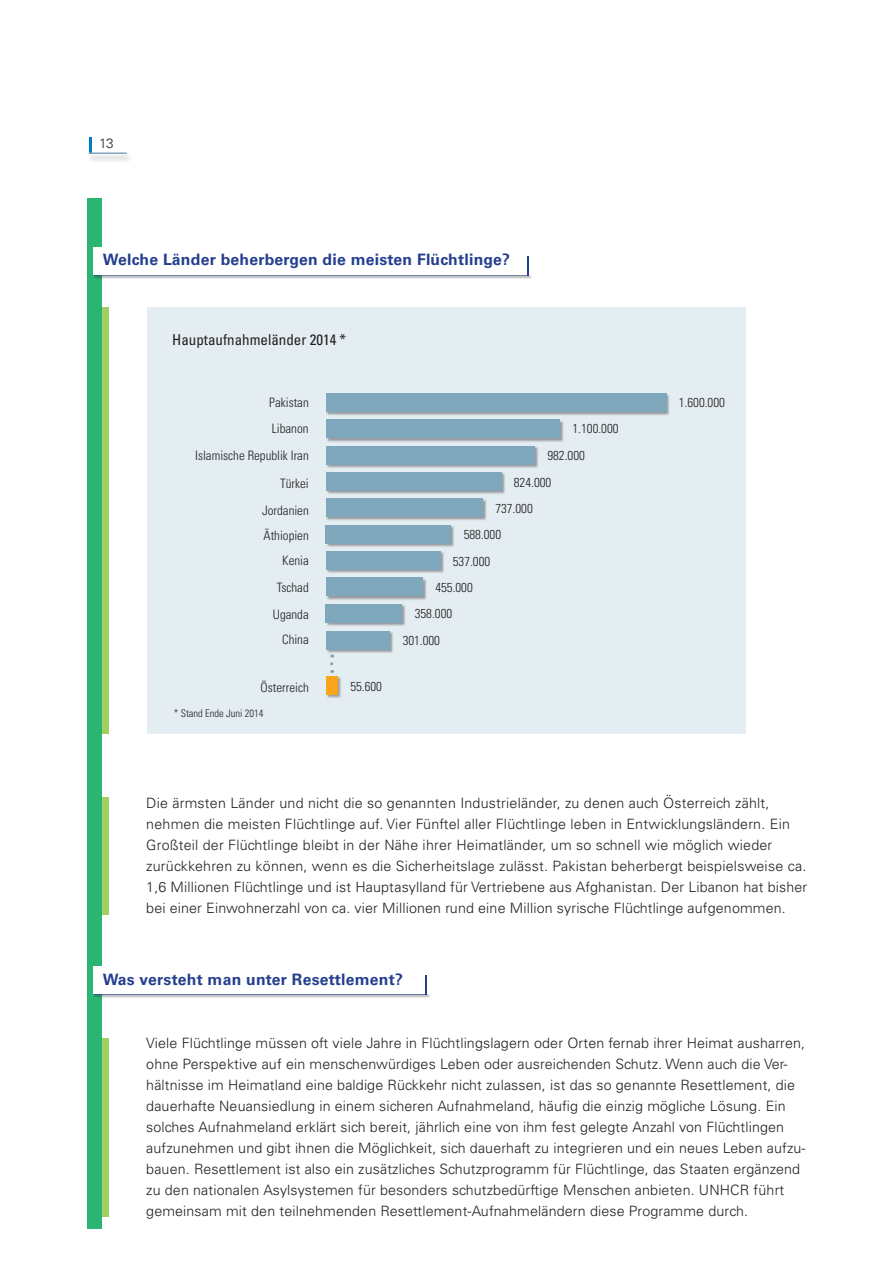
<style>
.page{position:relative;width:893px;height:1263px;background:#fff}
.page>*{position:absolute;margin:0;border:0;box-sizing:border-box;transform-origin:0 0}
.t1{font:700 15.75px "Univers";letter-spacing:.015em;color:#253f8e}
.t2{font:condensed 15px "Univers";color:#231f20}
.t3{font:300 14.25px/21px "Univers";letter-spacing:.01em;color:#231f20}
.t4{font:300 13.5px "Univers";color:#231f20}
.t5{font:300 condensed 12.9px/27px "Univers";color:#231f20;text-align:right}
.t6{font:300 condensed 10.5px "Univers";color:#231f20}
</style>
<div class="page">
<div style="left:147px;top:307px;width:599px;height:426px;background:#e4edf2"></div>
<div style="left:87px;top:198px;width:15px;height:1030px;background:#2bb572"></div>
<div style="left:102px;top:797px;width:7px;height:117px;background:#a2cf62"></div>
<div style="left:102px;top:307px;width:7px;height:426px;background:#a2cf62"></div>
<div style="left:102px;top:1038px;width:7px;height:178px;background:#a2cf62"></div>
<div style="left:94px;top:274px;width:439px;height:5px;background:#c5c4c4"></div>
<hr style="left:94px;top:274px;width:435px;height:2px;background:#253f8e">
<div style="left:94px;top:247px;width:451px;height:27px;background:#fff"></div>
<div style="left:326px;top:393px;width:344px;height:23px;background:#231f20;opacity:.4"></div>
<div style="left:326px;top:393px;width:340px;height:19px;background:#7fa8bc"></div>
<div style="left:326px;top:420px;width:238px;height:22px;background:#231f20;opacity:.4"></div>
<div style="left:326px;top:420px;width:234px;height:18px;background:#7fa8bc"></div>
<div style="left:326px;top:446px;width:213px;height:23px;background:#231f20;opacity:.4"></div>
<div style="left:326px;top:446px;width:209px;height:18px;background:#7fa8bc"></div>
<div style="left:326px;top:499px;width:160px;height:22px;background:#231f20;opacity:.4"></div>
<div style="left:326px;top:499px;width:157px;height:18px;background:#7fa8bc"></div>
<div style="left:326px;top:525px;width:129px;height:23px;background:#231f20;opacity:.4"></div>
<div style="left:326px;top:525px;width:125px;height:18px;background:#7fa8bc"></div>
<div style="left:326px;top:473px;width:179px;height:22px;background:#231f20;opacity:.4"></div>
<div style="left:326px;top:472px;width:175px;height:19px;background:#7fa8bc"></div>
<div style="left:326px;top:552px;width:118px;height:22px;background:#231f20;opacity:.4"></div>
<div style="left:326px;top:551px;width:114px;height:19px;background:#7fa8bc"></div>
<div style="left:326px;top:578px;width:100px;height:22px;background:#231f20;opacity:.4"></div>
<div style="left:326px;top:578px;width:97px;height:18px;background:#7fa8bc"></div>
<div style="left:326px;top:604px;width:80px;height:22px;background:#231f20;opacity:.4"></div>
<div style="left:326px;top:604px;width:76px;height:18px;background:#7fa8bc"></div>
<div style="left:326px;top:631px;width:68px;height:22px;background:#231f20;opacity:.4"></div>
<div style="left:326px;top:631px;width:64px;height:18px;background:#7fa8bc"></div>
<div style="left:326px;top:677px;width:16px;height:22px;background:#231f20;opacity:.4"></div>
<div style="left:326px;top:676px;width:12px;height:18px;background:#f9a51b"></div>
<div style="left:94px;top:993px;width:337px;height:5px;background:#c5c4c4"></div>
<hr style="left:94px;top:993px;width:333px;height:2px;background:#253f8e">
<div style="left:94px;top:966px;width:355px;height:27px;background:#fff"></div>
<svg style="left:426px;top:975px;width:1px;height:18px"></svg>
<hr style="left:527px;top:256px;width:2px;height:20px;background:#253f8e">
<hr style="left:89px;top:137px;width:3px;height:17px;background:#007ac2">
<div style="left:87px;top:152px;width:46px;height:11px;background:#f1f0f1"></div>
<hr style="left:89px;top:152px;width:38px;height:2px;background:#7fa8bc">
<svg style="left:330px;top:664px;width:3px;height:9px"></svg>
<p class="t4" style="left:99px;top:135px;width:16px">13</p>
<p class="t1" style="left:103px;top:250px;width:409px">Welche Länder beherbergen die meisten Flüchtlinge?</p>
<p class="t2" style="left:172px;top:330px;width:175px">Hauptaufnahmeländer 2014 *</p>
<p class="t5" style="left:195px;top:389px;width:115px">Pakistan<br>Libanon<br>Islamische Republik Iran<br>Türkei<br>Jordanien</p>
<p class="t5" style="left:263px;top:523px;width:47px;line-height:25px">Äthiopien<br>Kenia</p>
<p class="t5" style="left:273px;top:575px;width:37px;line-height:26px">Tschad<br>Uganda<br>China</p>
<p class="t5" style="left:261px;top:674px;width:50px">Österreich</p>
<p class="t6" style="left:174px;top:707px;width:91px">* Stand Ende Juni 2014</p>
<p class="t5" style="left:350px;top:673px;width:33px">55.600</p>
<p class="t5" style="left:573px;top:415px;width:48px">1.100.000</p>
<p class="t5" style="left:547px;top:442px;width:39px">982.000</p>
<p class="t5" style="left:514px;top:469px;width:39px">824.000</p>
<p class="t5" style="left:495px;top:495px;width:39px">737.000</p>
<p class="t5" style="left:464px;top:521px;width:39px">588.000</p>
<p class="t5" style="left:453px;top:547px;width:39px">537.000</p>
<p class="t5" style="left:435px;top:574px;width:39px">455.000</p>
<p class="t5" style="left:415px;top:600px;width:39px">358.000</p>
<p class="t5" style="left:403px;top:627px;width:39px">301.000</p>
<p class="t5" style="left:679px;top:389px;width:48px">1.600.000</p>
<p class="t3" style="left:146px;top:793px;width:662px">Die ärmsten Länder und nicht die so genannten Industrieländer, zu denen auch Österreich zählt, nehmen die meisten Flüchtlinge auf. Vier Fünftel aller Flüchtlinge leben in Entwicklungsländern. Ein Großteil der Flüchtlinge bleibt in der Nähe ihrer Heimatländer, um so schnell wie möglich wieder zurückkehren zu können, wenn es die Sicherheitslage zulässt. Pakistan beherbergt beispielsweise ca.<br>1,6 Millionen Flüchtlinge und ist Hauptasylland für Vertriebene aus Afghanistan. Der Libanon hat bisher bei einer Einwohnerzahl von ca. vier Millionen rund eine Million syrische Flüchtlinge aufgenommen.</p>
<p class="t1" style="left:103px;top:970px;width:302px">Was versteht man unter Resettlement?</p>
<p class="t3" style="left:146px;top:1033px;width:661px">Viele Flüchtlinge müssen oft viele Jahre in Flüchtlingslagern oder Orten fernab ihrer Heimat ausharren, ohne Perspektive auf ein menschenwürdiges Leben oder ausreichenden Schutz. Wenn auch die Ver&shy;hältnisse im Heimatland eine baldige Rückkehr nicht zulassen, ist das so genannte Resettlement, die dauerhafte Neuansiedlung in einem sicheren Aufnahmeland, häufig die einzig mögliche Lösung. Ein solches Aufnahmeland erklärt sich bereit, jährlich eine von ihm fest gelegte Anzahl von Flüchtlingen aufzunehmen und gibt ihnen die Möglichkeit, sich dauerhaft zu integrieren und ein neues Leben aufzu&shy;bauen. Resettlement ist also ein zusätzliches Schutzprogramm für Flüchtlinge, das Staaten ergänzend zu den nationalen Asylsystemen für besonders schutzbedürftige Menschen anbieten. UNHCR führt gemeinsam mit den teilnehmenden Resettlement-Aufnahmeländern diese Programme durch.</p>
</div>
